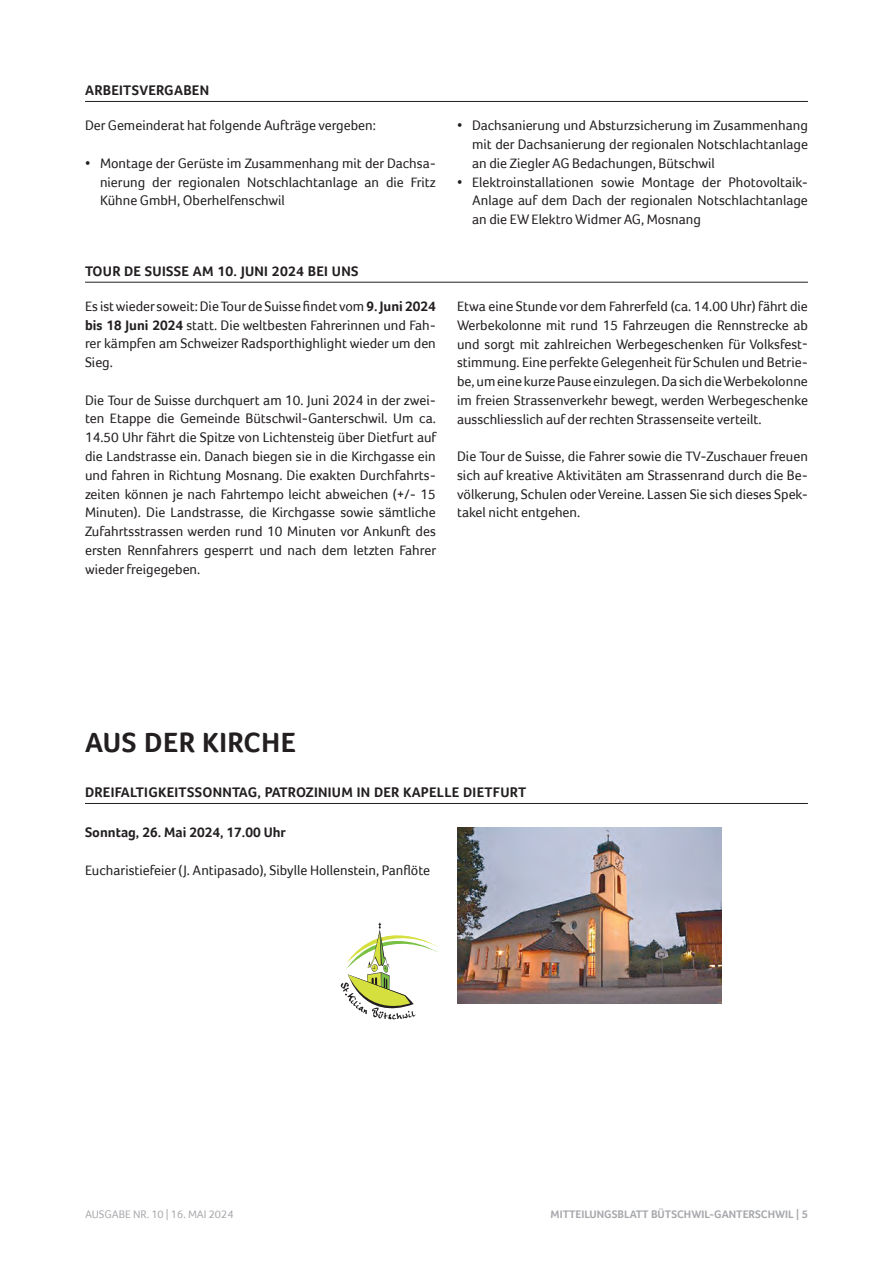
<style>
.page{position:relative;width:893px;height:1263px;background:#fff}
.page>*{position:absolute;margin:0;border:0;box-sizing:border-box;transform-origin:0 0}
.t1{font:700 28.5px "Foco";letter-spacing:.02em;color:#231f20}
.t2{font:14.25px/18.8px "Foco";color:#231f20;text-align:justify}
.t3{font:700 14.25px "Foco";letter-spacing:.02em;color:#231f20}
.t4{font:700 14.25px "Foco";color:#231f20}
.t5{font:700 11.25px "Foco";color:#a8a9ad}
.t6{font:11.25px "Foco";color:#a8a9ad}
.s1{font-weight:700}
</style>
<div class="page">
<hr style="left:85px;top:101px;width:723px;height:1px;background:#231f20">
<svg style="left:340px;top:922px;width:98px;height:98px"></svg>
<hr style="left:85px;top:803px;width:723px;height:1px;background:#231f20">
<img style="left:457px;top:827px;width:265px;height:177px">
<hr style="left:85px;top:282px;width:723px;height:1px;background:#231f20">
<p class="t3" style="left:85px;top:82px;width:126px">ARBEITSVERGABEN</p>
<p class="t2" style="left:85px;top:116px;width:292px">Der Gemeinderat hat folgende Aufträge vergeben:</p>
<p class="t2" style="left:100px;top:153px;width:337px;text-indent:-15px">• Montage der Gerüste im Zusammenhang mit der Dachsa&shy;nierung der regionalen Notschlachtanlage an die Fritz Kühne GmbH, Oberhelfenschwil</p>
<p class="t3" style="left:85px;top:263px;width:275px">TOUR DE SUISSE AM 10. JUNI 2024 BEI UNS</p>
<p class="t2" style="left:85px;top:297px;width:352px">Es ist wieder soweit: Die Tour de Suisse findet vom <span class="s1">9. Juni 2024 bis 18 Juni 2024</span> statt. Die weltbesten Fahrerinnen und Fah&shy;rer kämpfen am Schweizer Radsporthighlight wieder um den Sieg.</p>
<p class="t2" style="left:85px;top:390px;width:353px">Die Tour de Suisse durchquert am 10. Juni 2024 in der zwei&shy;ten Etappe die Gemeinde Bütschwil-Ganterschwil. Um ca.<br>14.50 Uhr fährt die Spitze von Lichtensteig über Dietfurt auf die Landstrasse ein. Danach biegen sie in die Kirchgasse ein und fahren in Richtung Mosnang. Die exakten Durchfahrts&shy;zeiten können je nach Fahrtempo leicht abweichen (+/- 15<br>Minuten). Die Landstrasse, die Kirchgasse sowie sämtliche Zufahrtsstrassen werden rund 10 Minuten vor Ankunft des ersten Rennfahrers gesperrt und nach dem letzten Fahrer wieder freigegeben.</p>
<p class="t2" style="left:472px;top:116px;width:337px;text-indent:-15px">• Dachsanierung und Absturzsicherung im Zusammenhang mit der Dachsanierung der regionalen Notschlachtanlage an die Ziegler AG Bedachungen, Bütschwil</p>
<p class="t2" style="left:472px;top:172px;width:337px;text-indent:-15px">• Elektroinstallationen sowie Montage der Photovoltaik-Anlage auf dem Dach der regionalen Notschlachtanlage an die EW Elektro Widmer AG, Mosnang</p>
<p class="t2" style="left:457px;top:297px;width:352px">Etwa eine Stunde vor dem Fahrerfeld (ca. 14.00 Uhr) fährt die Werbekolonne mit rund 15 Fahrzeugen die Rennstrecke ab und sorgt mit zahlreichen Werbegeschenken für Volksfest&shy;stimmung. Eine perfekte Gelegenheit für Schulen und Betrie&shy;be, um eine kurze Pause einzulegen. Da sich die Werbekolonne im freien Strassenverkehr bewegt, werden Werbegeschenke ausschliesslich auf der rechten Strassenseite verteilt.</p>
<p class="t2" style="left:457px;top:447px;width:352px">Die Tour de Suisse, die Fahrer sowie die TV-Zuschauer freuen sich auf kreative Aktivitäten am Strassenrand durch die Be&shy;völkerung, Schulen oder Vereine. Lassen Sie sich dieses Spek&shy;takel nicht entgehen.</p>
<h1 class="t1" style="left:85px;top:725px;width:212px">AUS DER KIRCHE</h1>
<p class="t3" style="left:85px;top:784px;width:443px">DREIFALTIGKEITSSONNTAG, PATROZINIUM IN DER KAPELLE DIETFURT</p>
<p class="t4" style="left:85px;top:824px;width:202px">Sonntag, 26. Mai 2024, 17.00 Uhr</p>
<p class="t2" style="left:85px;top:860px;width:347px">Eucharistiefeier (J. Antipasado), Sibylle Hollenstein, Panflöte</p>
<p class="t6" style="left:85px;top:1208px;width:150px">AUSGABE NR. 10 | 16. MAI 2024</p>
<p class="t5" style="left:551px;top:1208px;width:259px">MITTEILUNGSBLATT BÜTSCHWIL-GANTERSCHWIL | 5</p>
</div>
